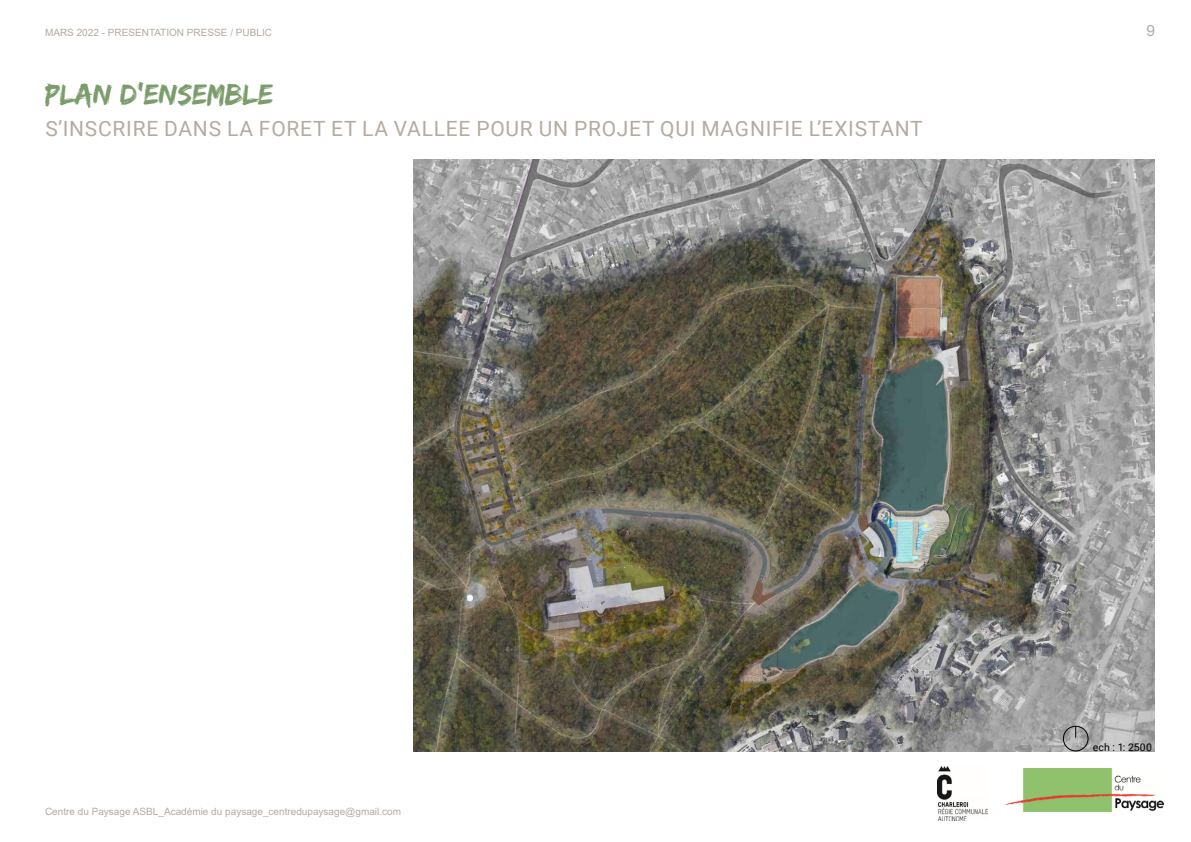
<style>
.page{position:relative;width:1191px;height:842px;background:#fff}
.page>*{position:absolute;margin:0;border:0;box-sizing:border-box;transform-origin:0 0}
.t1{font:30px "Edo";color:#7b9c6b}
.t2{font:21px "Roboto";letter-spacing:.035em;color:#b5aba1}
.t3{font:15.5px "Arial";color:#b5aba1}
.t4{font:10.5px "Roboto";letter-spacing:.01em;color:#000}
.t5{font:10px "Arial";color:#b5aba1}
</style>
<div class="page">
<img style="left:1004px;top:769px;width:159px;height:42px">
<img style="left:937px;top:767px;width:50px;height:53px">
<img style="left:413px;top:159px;width:742px;height:592px">
<div style="left:1063px;top:726px;width:25px;height:25px;border:1px solid #000;border-radius:50%"></div>
<svg style="left:1075px;top:726px;width:1px;height:12px"></svg>
<p class="t5" style="left:45px;top:26px;width:228px">MARS 2022 - PRESENTATION PRESSE / PUBLIC</p>
<h3 class="t3" style="left:1146px;top:20px;width:10px">9</h3>
<h1 class="t1" style="left:45px;top:76px;width:230px">PLAN d’ENSEMBLE</h1>
<h2 class="t2" style="left:45px;top:114px;width:878px">S’INSCRIRE DANS LA FORET ET LA VALLEE POUR UN PROJET QUI MAGNIFIE L’EXISTANT</h2>
<p class="t5" style="left:45px;top:804px;width:357px">Centre du Paysage ASBL_Académie du paysage_centredupaysage@gmail.com</p>
<p class="t4" style="left:1092px;top:740px;width:61px">ech : 1: 2500</p>
</div>
